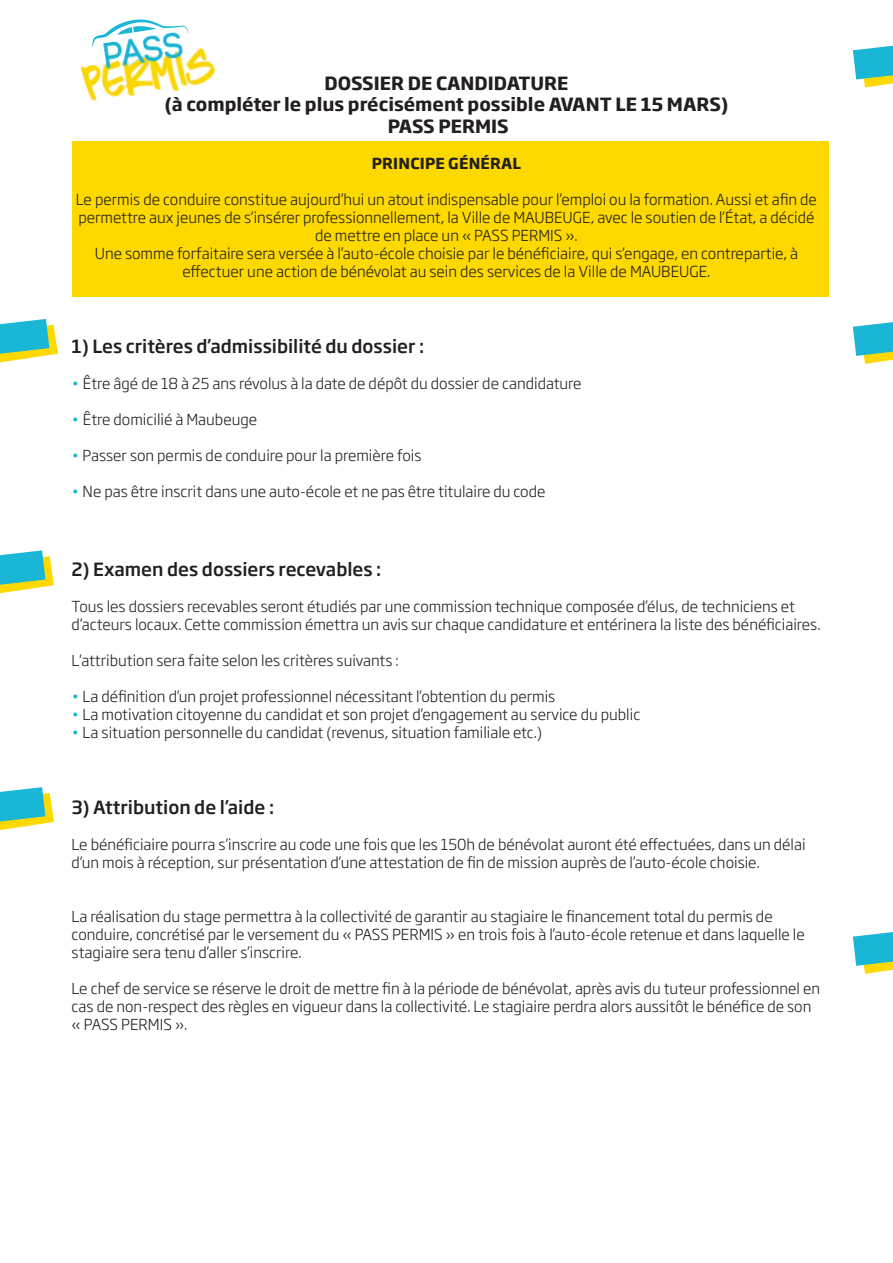
<style>
.page{position:relative;width:893px;height:1263px;background:#fff}
.page>*{position:absolute;margin:0;border:0;box-sizing:border-box;transform-origin:0 0}
.t1{font:500 18px "Soho Gothic Pro";color:#231f20}
.t2{font:700 18px "Soho Gothic Pro";color:#231f20}
.t3{font:300 15px/18px "Soho Gothic Pro";color:#231f20}
.t4{font:700 15px "Soho Gothic Pro";letter-spacing:.015em;color:#231f20}
.s1{color:#19b6d5}
</style>
<div class="page">
<div style="left:72px;top:141px;width:756px;height:156px;background:#fdd900"></div>
<svg style="left:0;top:319px;width:58px;height:43px"></svg>
<svg style="left:853px;top:46px;width:40px;height:41px;background:#5fc6bc"></svg>
<svg style="left:853px;top:322px;width:40px;height:42px"></svg>
<svg style="left:853px;top:932px;width:40px;height:42px;background:#63c8bd"></svg>
<svg style="left:0;top:550px;width:54px;height:43px"></svg>
<svg style="left:0;top:787px;width:54px;height:43px"></svg>
<img style="left:80px;top:31px;width:135px;height:70px">
<svg style="left:92px;top:19px;width:96px;height:28px"></svg>
<p class="t2" style="left:324px;top:69px;width:246px">DOSSIER DE CANDIDATURE</p>
<p class="t2" style="left:165px;top:90px;width:565px">(à compléter le plus précisément possible AVANT LE 15 MARS)</p>
<p class="t2" style="left:388px;top:112px;width:123px">PASS PERMIS</p>
<p class="t4" style="left:372px;top:152px;width:151px">PRINCIPE GÉNÉRAL</p>
<p class="t3" style="left:76px;top:190px;width:742px;text-align:center">Le permis de conduire constitue aujourd’hui un atout indispensable pour l’emploi ou la formation. Aussi et afin de permettre aux jeunes de s’insérer professionnellement, la Ville de MAUBEUGE, avec le soutien de l’État, a décidé de mettre en place un « PASS PERMIS ».</p>
<p class="t3" style="left:95px;top:244px;width:705px;text-align:center">Une somme forfaitaire sera versée à l’auto-école choisie par le bénéficiaire, qui s’engage, en contrepartie, à effectuer une action de bénévolat au sein des services de la Ville de MAUBEUGE.</p>
<p class="t1" style="left:72px;top:332px;width:354px">1) Les critères d’admissibilité du dossier :</p>
<p class="t3" style="left:72px;top:373px;width:511px"><span class="s1">•</span> Être âgé de 18 à 25 ans révolus à la date de dépôt du dossier de candidature</p>
<p class="t3" style="left:72px;top:409px;width:187px"><span class="s1">•</span> Être domicilié à Maubeuge</p>
<p class="t3" style="left:72px;top:445px;width:351px"><span class="s1">•</span> Passer son permis de conduire pour la première fois</p>
<p class="t3" style="left:72px;top:481px;width:475px"><span class="s1">•</span> Ne pas être inscrit dans une auto-école et ne pas être titulaire du code</p>
<p class="t1" style="left:72px;top:555px;width:311px">2) Examen des dossiers recevables :</p>
<p class="t3" style="left:72px;top:596px;width:750px">Tous les dossiers recevables seront étudiés par une commission technique composée d’élus, de techniciens et d’acteurs locaux. Cette commission émettra un avis sur chaque candidature et entérinera la liste des bénéficiaires.</p>
<p class="t3" style="left:72px;top:650px;width:329px">L’attribution sera faite selon les critères suivants :</p>
<p class="t3" style="left:72px;top:686px;width:485px"><span class="s1">•</span> La définition d’un projet professionnel nécessitant l’obtention du permis</p>
<p class="t3" style="left:72px;top:704px;width:570px"><span class="s1">•</span> La motivation citoyenne du candidat et son projet d’engagement au service du public</p>
<p class="t3" style="left:72px;top:722px;width:472px"><span class="s1">•</span> La situation personnelle du candidat (revenus, situation familiale etc.)</p>
<p class="t1" style="left:72px;top:793px;width:204px">3) Attribution de l’aide :</p>
<p class="t3" style="left:72px;top:834px;width:735px">Le bénéficiaire pourra s’inscrire au code une fois que les 150h de bénévolat auront été effectuées, dans un délai d’un mois à réception, sur présentation d’une attestation de fin de mission auprès de l’auto-école choisie.</p>
<p class="t3" style="left:72px;top:906px;width:735px">La réalisation du stage permettra à la collectivité de garantir au stagiaire le financement total du permis de conduire, concrétisé par le versement du « PASS PERMIS » en trois fois à l’auto-école retenue et dans laquelle le stagiaire sera tenu d’aller s’inscrire.</p>
<p class="t3" style="left:72px;top:978px;width:750px">Le chef de service se réserve le droit de mettre fin à la période de bénévolat, après avis du tuteur professionnel en cas de non-respect des règles en vigueur dans la collectivité. Le stagiaire perdra alors aussitôt le bénéfice de son « PASS PERMIS ».</p>
</div>
